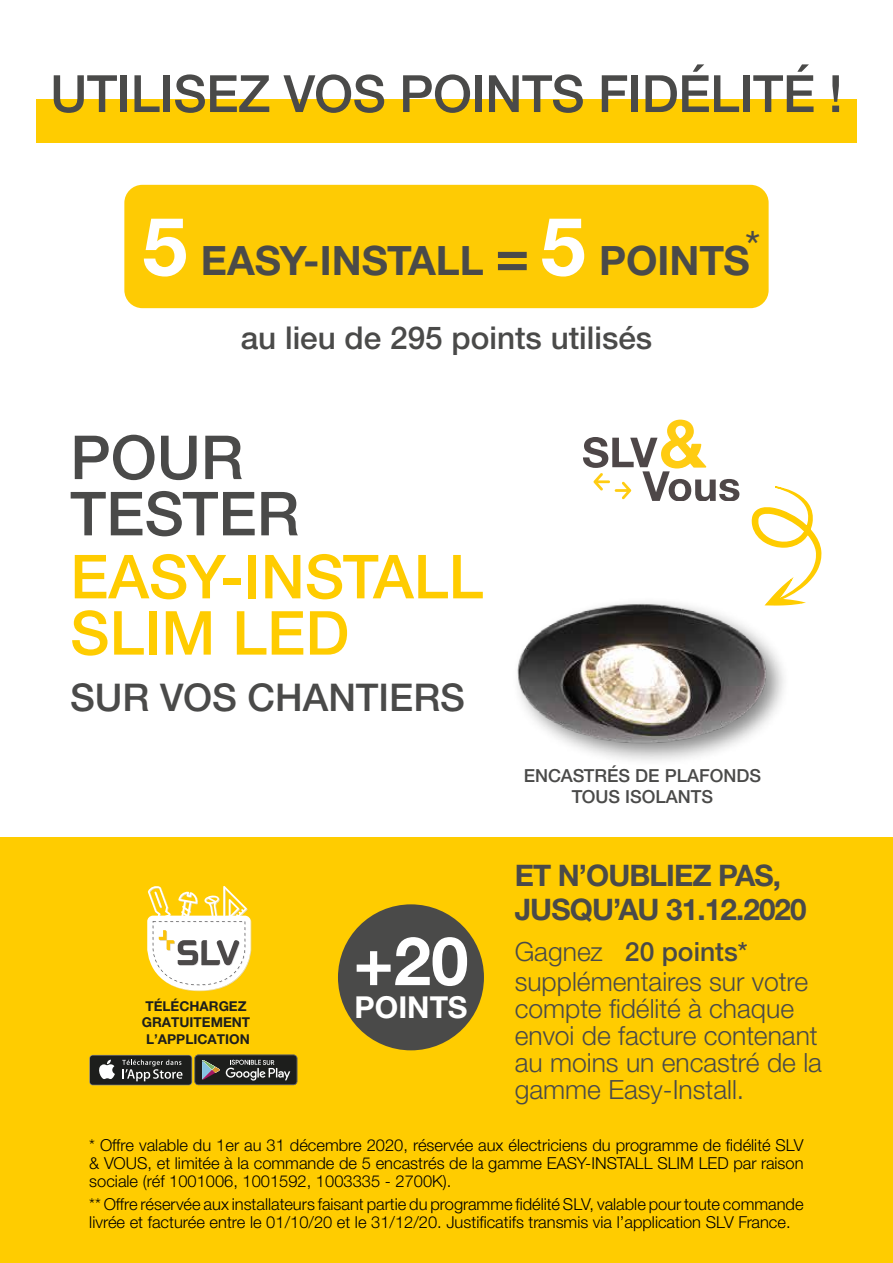
<style>
.page{position:relative;width:893px;height:1263px;background:#fff}
.page>*{position:absolute;margin:0;border:0;box-sizing:border-box;transform-origin:0 0}
.t1{font:700 67.2px "Helvetica Neue LTW1 G";color:#fff}
.t2{font:500 60.75px/56.2px "Helvetica Neue LTW1 G";color:#fc0}
.t3{font:500 60.75px/56.2px "Helvetica Neue LTW1 G";color:#4a4a49}
.t4{font:500 51.45px "Helvetica Neue LTW1 G";letter-spacing:-.01em;color:#4a4a49}
.t5{font:700 40.5px "Helvetica Neue LTW1 G";color:#4a4a49}
.t6{font:500 38.25px "Helvetica Neue LTW1 G";color:#4a4a49}
.t7{font:500 31.5px "Helvetica Neue LTW1 G";color:#4a4a49}
.t8{font:700 30.3px "Helvetica Neue LTW1 G";color:#fff}
.t9{font:700 29.7px/33.8px "Helvetica Neue LTW1 G";letter-spacing:-.03em;color:#4a4a49}
.t10{font:300 26.55px/27px "Helvetica Neue LTW1 G";color:#4a4a49}
.t11{font:500 18px/21px "Helvetica Neue LTW1 G";color:#4a4a49;text-align:center}
.t12{font:300 16.5px/18px "Helvetica Neue LTW1 G";color:#000;text-align:justify}
.t13{font:700 13.65px/16.4px "Helvetica Neue LT Std";color:#1d1e1c;text-align:center}
.s1{font-size:81px;color:#fff}
.s2{font-size:57px}
.s3{font-weight:500}
</style>
<div class="page">
<div style="left:0;top:838px;width:893px;height:425px;background:#fc0"></div>
<div style="left:37px;top:99px;width:820px;height:43px;background:#fc0"></div>
<svg style="left:583px;top:420px;width:156px;height:80px"></svg>
<svg style="left:751px;top:486px;width:71px;height:119px"></svg>
<div style="left:124px;top:185px;width:645px;height:123px;background:#fecb04;border-radius:18px"></div>
<div style="left:338px;top:904px;width:146px;height:146px;background:#4a4a49;border-radius:50%"></div>
<div style="left:511px;top:596px;width:280px;height:171px;background:#000;opacity:.48"></div>
<img style="left:515px;top:601px;width:255px;height:145px">
<svg style="left:194px;top:1054px;width:103px;height:31px;background:#454540"></svg>
<div style="left:90px;top:1055px;width:101px;height:30px;background:#1d1e1c;border-radius:3px"></div>
<svg style="left:99px;top:1059px;width:16px;height:20px"></svg>
<svg style="left:122px;top:1059px;width:60px;height:22px"></svg>
<svg style="left:147px;top:886px;width:104px;height:105px"></svg>
<h3 class="t4" style="left:50px;top:63px;width:794px">UTILISEZ VOS POINTS FIDÉLITÉ !</h3>
<h3 class="t5" style="left:142px;top:236px;width:619px"><span class="s1">5</span> EASY-INSTALL <span class="s2">=</span> <span class="s1">5</span> POINTS<sup>*</sup></h3>
<h3 class="t7" style="left:241px;top:319px;width:413px">au lieu de 295 points utilisés</h3>
<h2 class="t3" style="left:70px;top:429px;width:231px">POUR<br>TESTER</h2>
<h2 class="t2" style="left:70px;top:549px;width:415px">EASY-INSTALL<br>SLIM LED</h2>
<h3 class="t6" style="left:70px;top:674px;width:396px">SUR VOS CHANTIERS</h3>
<p class="t13" style="left:142px;top:998px;width:110px">TÉLÉCHARGEZ<br>GRATUITEMENT<br>L’APPLICATION</p>
<h1 class="t1" style="left:353px;top:920px;width:117px">+20</h1>
<h3 class="t8" style="left:355px;top:988px;width:114px">POINTS</h3>
<p class="t11" style="left:524px;top:765px;width:239px">ENCASTRÉS DE PLAFONDS<br>TOUS ISOLANTS</p>
<h3 class="t9" style="left:515px;top:858px;width:294px">ET N’OUBLIEZ PAS,<br>JUSQU’AU 31.12.2020</h3>
<h3 class="t10" style="left:515px;top:936px;width:295px;line-height:30.3px">Gagnez <span class="s3">20 points* </span>supplémentaires sur votre</h3>
<h3 class="t10" style="left:515px;top:995px;width:309px">compte fidélité à chaque envoi de facture contenant au moins un encastré de la gamme Easy-Install.</h3>
<p class="t12" style="left:89px;top:1136px;width:716px">* Offre valable du 1er au 31 décembre 2020, réservée aux électriciens du programme de fidélité SLV &amp; VOUS, et limitée à la commande de 5 encastrés de la gamme EASY-INSTALL SLIM LED par raison sociale (réf 1001006, 1001592, 1003335 - 2700K).</p>
<p class="t12" style="left:89px;top:1195px;width:716px">** Offre réservée aux installateurs faisant partie du programme fidélité SLV, valable pour toute commande livrée et facturée entre le 01/10/20 et le 31/12/20. Justificatifs transmis via l’application SLV France.</p>
</div>
